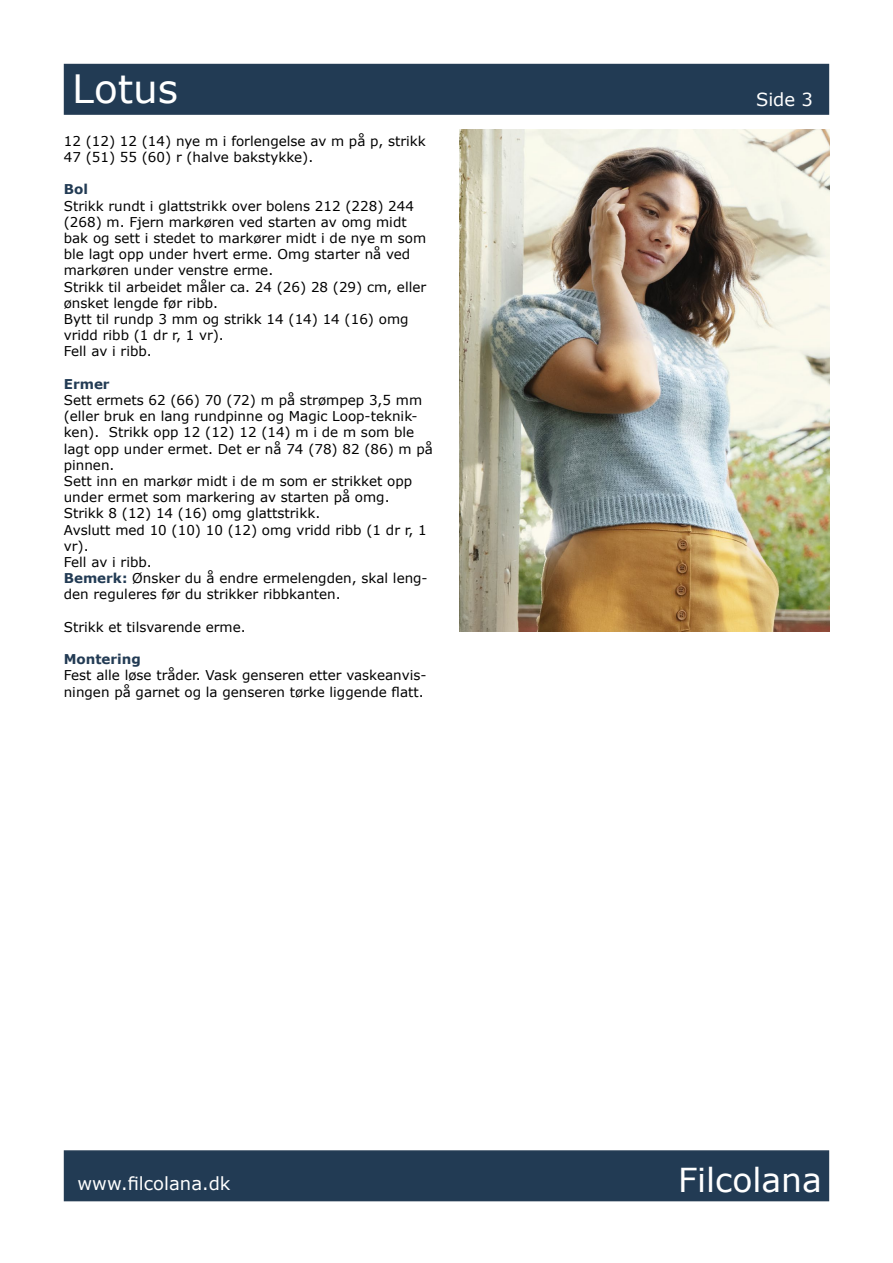
<style>
.page{position:relative;width:893px;height:1263px;background:#fff}
.page>*{position:absolute;margin:0;border:0;box-sizing:border-box;transform-origin:0 0}
.t1{font:39px "Verdana";color:#fff}
.t2{font:33px "Verdana";color:#fff}
.t3{font:18px "Verdana";color:#fff}
.t4{font:13.5px/16.2px "Verdana";color:#000}
.t5{font:700 13.5px "Verdana";color:#223b54}
.s1{font-weight:700;color:#223b54}
</style>
<div class="page">
<div style="left:64px;top:64px;width:765px;height:51px;background:#223b54;border:2px solid #243c54"></div>
<div style="left:64px;top:1150px;width:765px;height:51px;background:#223b54;border:2px solid #243c54"></div>
<img style="left:459px;top:130px;width:370px;height:502px">
<h1 class="t1" style="left:72px;top:62px;width:107px">Lotus</h1>
<p class="t4" style="left:64px;top:133px;width:364px">12 (12) 12 (14) nye m i forlengelse av m på p, strikk<br>47 (51) 55 (60) r (halve bakstykke).</p>
<p class="t5" style="left:64px;top:180px;width:26px">Bol</p>
<p class="t4" style="left:64px;top:197px;width:364px">Strikk rundt i glattstrikk over bolens 212 (228) 244 (268) m. Fjern markøren ved starten av omg midt bak og sett i stedet to markører midt i de nye m som ble lagt opp under hvert erme. Omg starter nå ved markøren under venstre erme.<br>Strikk til arbeidet måler ca. 24 (26) 28 (29) cm, eller ønsket lengde før ribb.<br>Bytt til rundp 3 mm og strikk 14 (14) 14 (16) omg vridd ribb (1 dr r, 1 vr).<br>Fell av i ribb.</p>
<p class="t5" style="left:64px;top:374px;width:47px">Ermer</p>
<p class="t4" style="left:64px;top:392px;width:371px">Sett ermets 62 (66) 70 (72) m på strømpep 3,5 mm (eller bruk en lang rundpinne og Magic Loop-teknik&shy;ken). Strikk opp 12 (12) 12 (14) m i de m som ble lagt opp under ermet. Det er nå 74 (78) 82 (86) m på pinnen.<br>Sett inn en markør midt i de m som er strikket opp under ermet som markering av starten på omg.<br>Strikk 8 (12) 14 (16) omg glattstrikk.<br>Avslutt med 10 (10) 10 (12) omg vridd ribb (1 dr r, 1 vr).<br>Fell av i ribb.<br><span class="s1">Bemerk:</span> Ønsker du å endre ermelengden, skal leng&shy;den reguleres før du strikker ribbkanten.</p>
<p class="t4" style="left:64px;top:619px;width:183px">Strikk et tilsvarende erme.</p>
<p class="t5" style="left:64px;top:650px;width:79px">Montering</p>
<p class="t4" style="left:64px;top:667px;width:364px">Fest alle løse tråder. Vask genseren etter vaskeanvis&shy;ningen på garnet og la genseren tørke liggende flatt.</p>
<h3 class="t3" style="left:756px;top:87px;width:58px">Side 3</h3>
<h3 class="t3" style="left:78px;top:1171px;width:154px">www.filcolana.dk</h3>
<h2 class="t2" style="left:678px;top:1157px;width:145px">Filcolana</h2>
</div>
